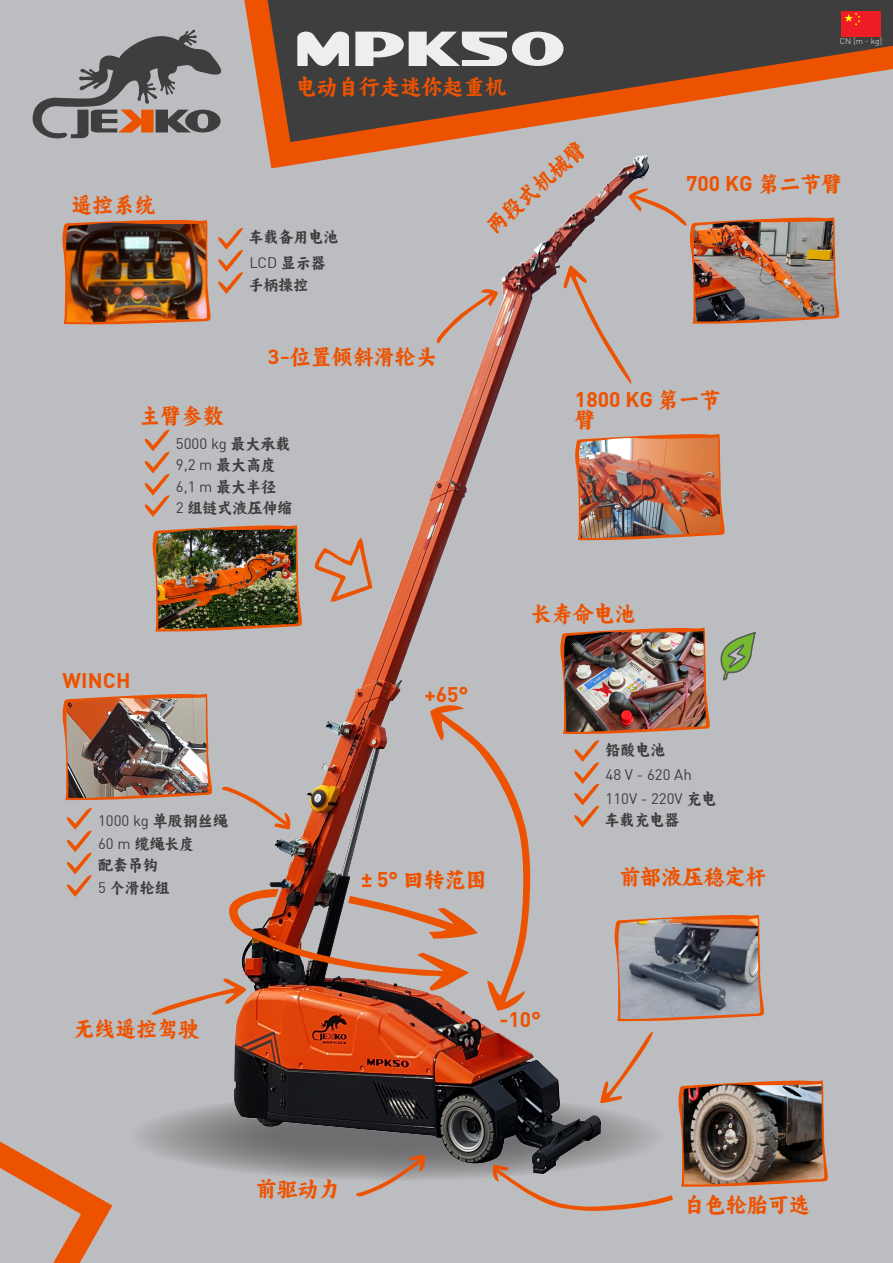
<style>
.page{position:relative;width:893px;height:1263px;background:#bcbdc0}
.page>*{position:absolute;margin:0;border:0;box-sizing:border-box;transform-origin:0 0}
.t1{font:21px "Alimama Dong Fang Da Kai";color:#ed5200}
.t2{font:700 21px/19.5px "DIN Pro";color:#ed5200}
.t3{font:15px "DIN";color:#3e3e3f}
.t4{font:15px "Alimama Dong Fang Da Kai";color:#3e3e3f}
.t5{font:300 8.25px "DIN Pro";color:#edefed}
.s1{font-family:"Alimama Dong Fang Da Kai"}
.s2{font-family:"Alimama Dong Fang Da Kai";font-weight:400}
.s3{font-family:"DIN"}
.s4{font-family:"DIN Pro";font-weight:700}
</style>
<div class="page">
<svg style="left:32px;top:29px;width:189px;height:110px"></svg>
<img style="left:141px;top:168px;width:618px;height:1011px">
<svg style="left:356px;top:1155px;width:70px;height:42px"></svg>
<svg style="left:436px;top:287px;width:62px;height:57px"></svg>
<img style="left:62px;top:220px;width:149px;height:105px">
<img style="left:575px;top:434px;width:150px;height:106px">
<img style="left:152px;top:525px;width:150px;height:106px">
<svg style="left:614px;top:915px;width:150px;height:106px"></svg>
<img style="left:560px;top:628px;width:196px;height:106px">
<svg style="left:0;top:1141px;width:112px;height:122px"></svg>
<svg style="left:574px;top:740px;width:26px;height:87px"></svg>
<svg style="left:144px;top:430px;width:27px;height:87px"></svg>
<svg style="left:218px;top:228px;width:26px;height:66px"></svg>
<svg style="left:314px;top:538px;width:58px;height:64px"></svg>
<svg style="left:492px;top:1031px;width:336px;height:180px"></svg>
<svg style="left:563px;top:187px;width:277px;height:197px"></svg>
<svg style="left:62px;top:694px;width:472px;height:321px"></svg>
<svg style="left:244px;top:0;width:649px;height:168px"></svg>
<p class="t1" style="left:72px;top:194px;width:86px">遥控系统</p>
<p class="t1" style="left:139px;top:405px;width:85px">主臂参数</p>
<p class="t1" style="left:296px;top:76px;width:212px">电动自行走迷你起重机</p>
<p class="t4" style="left:248px;top:229px;width:91px">车载备用电池</p>
<p class="t3" style="left:249px;top:253px;width:78px">LCD <span class="s1">显示器</span></p>
<p class="t4" style="left:248px;top:276px;width:61px">手柄操控</p>
<p class="t1" style="left:267px;top:346px;width:171px">3-位置倾斜滑轮头</p>
<p class="t1" style="left:482px;top:222px;width:127px;rotate:-42deg">两段式机械臂</p>
<p class="t5" style="left:840px;top:36px;width:44px">CN [m - kg]</p>
<p class="t2" style="left:686px;top:173px;width:158px">700 KG <span class="s2">第二节臂</span></p>
<p class="t2" style="left:575px;top:389px;width:147px">1800 KG <span class="s2">第一节臂</span></p>
<p class="t3" style="left:176px;top:434px;width:116px">5000 kg <span class="s1">最大承载</span></p>
<p class="t3" style="left:176px;top:455px;width:102px">9,2 m <span class="s1">最大高度</span></p>
<p class="t3" style="left:176px;top:477px;width:102px">6,1 m <span class="s1">最大半径</span></p>
<p class="t4" style="left:176px;top:500px;width:118px"><span class="s3">2</span> 组链式液压伸缩</p>
<p class="t2" style="left:62px;top:670px;width:70px">WINCH</p>
<p class="t3" style="left:98px;top:811px;width:131px">1000 kg <span class="s1">单股钢丝绳</span></p>
<p class="t4" style="left:98px;top:857px;width:61px">配套吊钩</p>
<p class="t4" style="left:98px;top:835px;width:98px"><span class="s3">60 m</span> 缆绳长度</p>
<p class="t4" style="left:98px;top:880px;width:73px"><span class="s3">5</span> 个滑轮组</p>
<p class="t1" style="left:73px;top:1018px;width:127px">无线遥控驾驶</p>
<p class="t2" style="left:424px;top:684px;width:46px">+65°</p>
<p class="t1" style="left:361px;top:868px;width:127px"><span class="s4">± 5°</span> 回转范围</p>
<p class="t1" style="left:531px;top:602px;width:106px">长寿命电池</p>
<p class="t4" style="left:606px;top:742px;width:61px">铅酸电池</p>
<p class="t3" style="left:606px;top:789px;width:112px">110V - 220V <span class="s1">充电</span></p>
<p class="t3" style="left:606px;top:765px;width:88px">48 V - 620 Ah</p>
<p class="t4" style="left:604px;top:812px;width:76px">车载充电器</p>
<p class="t1" style="left:619px;top:866px;width:148px">前部液压稳定杆</p>
<p class="t2" style="left:500px;top:1008px;width:43px">-10°</p>
<p class="t1" style="left:256px;top:1178px;width:85px">前驱动力</p>
<p class="t1" style="left:684px;top:1193px;width:128px">白色轮胎可选</p>
</div>
